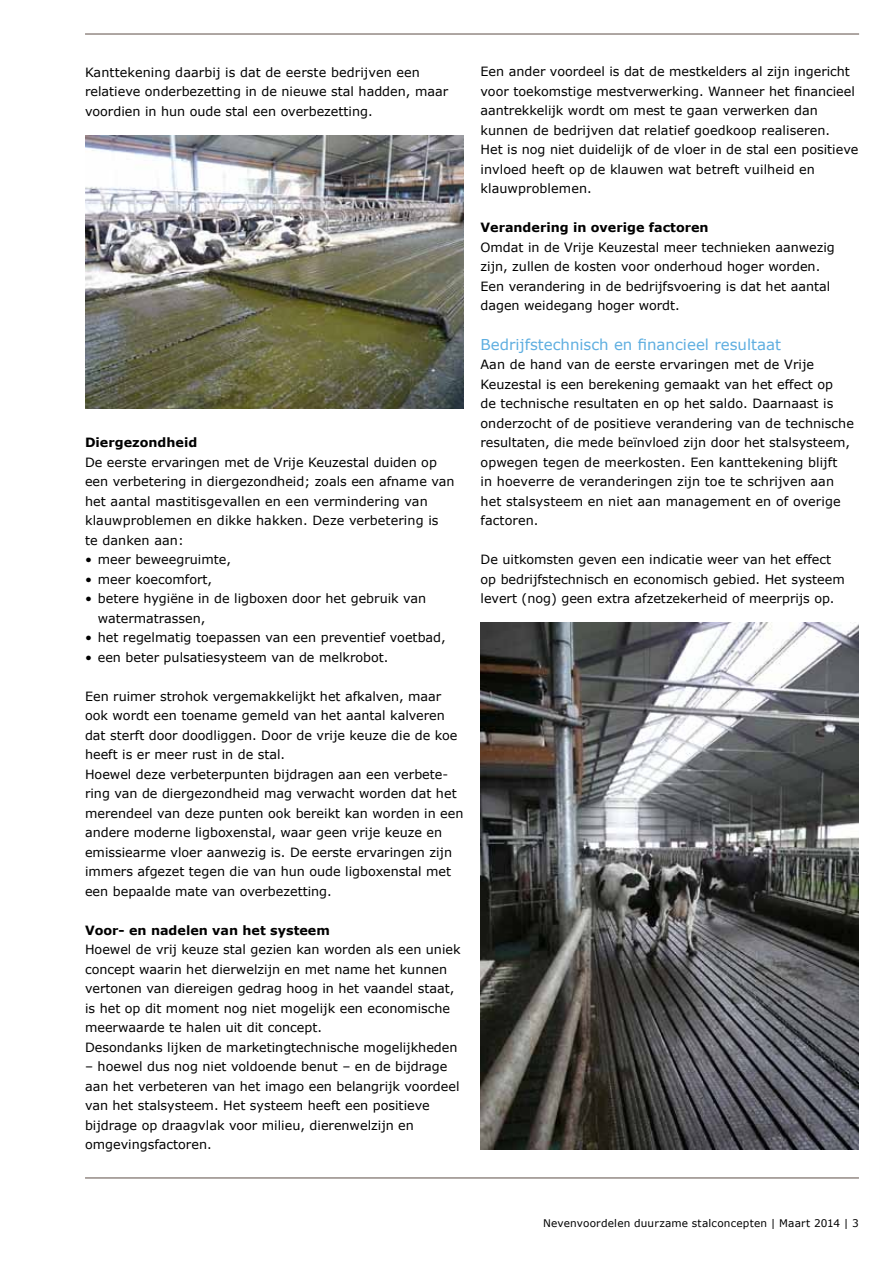
<style>
.page{position:relative;width:893px;height:1263px;background:#fff}
.page>*{position:absolute;margin:0;border:0;box-sizing:border-box;transform-origin:0 0}
.t1{font:15px "Verdana";color:#5eaee0}
.t2{font:12.75px/19.5px "Verdana";color:#000}
.t3{font:700 12.75px "Verdana";color:#000}
.t4{font:10.5px "Verdana";letter-spacing:.015em;color:#000}
</style>
<div class="page">
<hr style="left:85px;top:1177px;width:774px;height:2px;background:#948a85">
<hr style="left:85px;top:33px;width:774px;height:2px;background:#948a85">
<img style="left:85px;top:135px;width:378px;height:273px">
<img style="left:480px;top:623px;width:379px;height:526px">
<p class="t2" style="left:85px;top:62px;width:365px">Kanttekening daarbij is dat de eerste bedrijven een relatieve onderbezetting in de nieuwe stal hadden, maar voordien in hun oude stal een overbezetting.</p>
<p class="t3" style="left:85px;top:433px;width:114px">Diergezondheid</p>
<p class="t2" style="left:85px;top:452px;width:371px">De eerste ervaringen met de Vrije Keuzestal duiden op een verbetering in diergezondheid; zoals een afname van het aantal mastitisgevallen en een vermindering van klauwproblemen en dikke hakken. Deze verbetering is te danken aan:</p>
<p class="t2" style="left:85px;top:549px;width:148px">• meer beweegruimte,</p>
<p class="t2" style="left:85px;top:569px;width:129px">• meer koecomfort,</p>
<p class="t2" style="left:98px;top:588px;width:330px;text-indent:-13px">• betere hygiëne in de ligboxen door het gebruik van watermatrassen,</p>
<p class="t2" style="left:85px;top:627px;width:362px">• het regelmatig toepassen van een preventief voetbad,</p>
<p class="t2" style="left:85px;top:647px;width:305px">• een beter pulsatiesysteem van de melkrobot.</p>
<p class="t2" style="left:85px;top:686px;width:380px">Een ruimer strohok vergemakkelijkt het afkalven, maar ook wordt een toename gemeld van het aantal kalveren dat sterft door doodliggen. Door de vrije keuze die de koe heeft is er meer rust in de stal.<br>Hoewel deze verbeterpunten bijdragen aan een verbete&shy;ring van de diergezondheid mag verwacht worden dat het merendeel van deze punten ook bereikt kan worden in een andere moderne ligboxenstal, waar geen vrije keuze en emissiearme vloer aanwezig is. De eerste ervaringen zijn immers afgezet tegen die van hun oude ligboxenstal met een bepaalde mate van overbezetting.</p>
<p class="t3" style="left:85px;top:921px;width:246px">Voor- en nadelen van het systeem</p>
<p class="t2" style="left:85px;top:939px;width:377px">Hoewel de vrij keuze stal gezien kan worden als een uniek concept waarin het dierwelzijn en met name het kunnen vertonen van diereigen gedrag hoog in het vaandel staat, is het op dit moment nog niet mogelijk een economische meerwaarde te halen uit dit concept.<br>Desondanks lijken de marketingtechnische mogelijkheden</p>
<p class="t2" style="left:85px;top:1056px;width:376px">– hoewel dus nog niet voldoende benut – en de bijdrage aan het verbeteren van het imago een belangrijk voordeel van het stalsysteem. Het systeem heeft een positieve bijdrage op draagvlak voor milieu, dierenwelzijn en omgevingsfactoren.</p>
<p class="t2" style="left:480px;top:62px;width:379px">Een ander voordeel is dat de mestkelders al zijn ingericht voor toekomstige mestverwerking. Wanneer het financieel aantrekkelijk wordt om mest te gaan verwerken dan kunnen de bedrijven dat relatief goedkoop realiseren.<br>Het is nog niet duidelijk of de vloer in de stal een positieve invloed heeft op de klauwen wat betreft vuilheid en klauwproblemen.</p>
<p class="t3" style="left:480px;top:219px;width:230px">Verandering in overige factoren</p>
<p class="t2" style="left:480px;top:237px;width:356px">Omdat in de Vrije Keuzestal meer technieken aanwezig zijn, zullen de kosten voor onderhoud hoger worden.<br>Een verandering in de bedrijfsvoering is dat het aantal dagen weidegang hoger wordt.</p>
<p class="t1" style="left:480px;top:334px;width:302px">Bedrijfstechnisch en financieel resultaat</p>
<p class="t2" style="left:480px;top:355px;width:375px">Aan de hand van de eerste ervaringen met de Vrije Keuzestal is een berekening gemaakt van het effect op<br>de technische resultaten en op het saldo. Daarnaast is onderzocht of de positieve verandering van de technische resultaten, die mede beïnvloed zijn door het stalsysteem, opwegen tegen de meerkosten. Een kanttekening blijft<br>in hoeverre de veranderingen zijn toe te schrijven aan het stalsysteem en niet aan management en of overige factoren.</p>
<p class="t2" style="left:480px;top:549px;width:366px">De uitkomsten geven een indicatie weer van het effect op bedrijfstechnisch en economisch gebied. Het systeem levert (nog) geen extra afzetzekerheid of meerprijs op.</p>
<p class="t4" style="left:543px;top:1216px;width:317px">Nevenvoordelen duurzame stalconcepten | Maart 2014 | 3</p>
</div>
